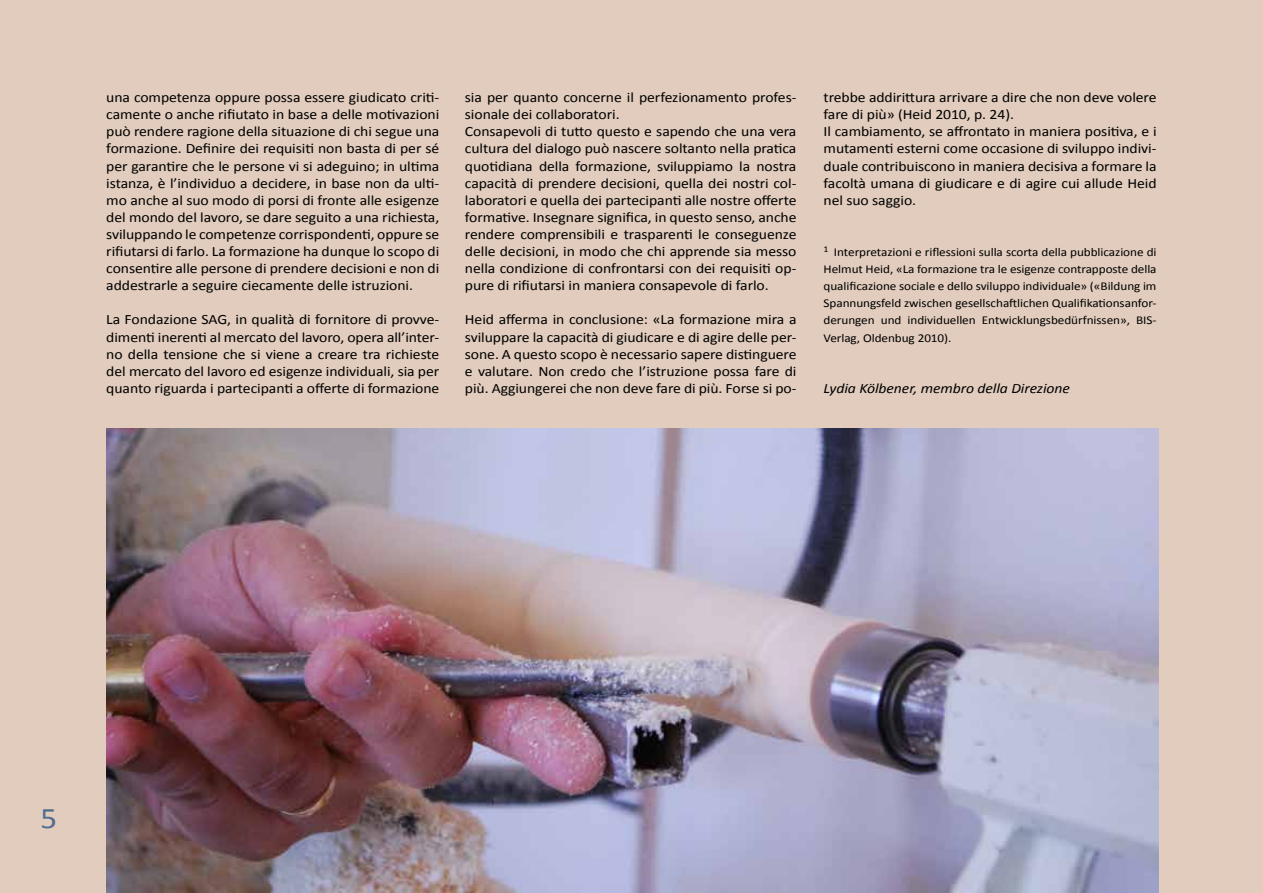
<style>
.page{position:relative;width:1263px;height:893px;background:#e1ccbd}
.page>*{position:absolute;margin:0;border:0;box-sizing:border-box;transform-origin:0 0}
.t1{font:30px "Calibri";color:#536d8e;scale:1.1 1}
.t2{font:14.25px/17.1px "Calibri";letter-spacing:-.005em;color:#000;text-align:justify;scale:1.1 1}
.t3{font:italic 14.25px "Calibri";letter-spacing:-.005em;color:#000;scale:1.1 1}
.t4{font:12px/17.1px "Calibri";letter-spacing:-.005em;color:#000;text-align:justify;scale:1.1 1}
</style>
<div class="page">
<img style="left:106px;top:428px;width:1052px;height:465px">
<p class="t2" style="left:106px;top:88px;width:304px">una competenza oppure possa essere giudicato criti&shy;camente o anche rifiutato in base a delle motivazioni può rendere ragione della situazione di chi segue una formazione. Definire dei requisiti non basta di per sé per garantire che le persone vi si adeguino; in ultima istanza, è l’individuo a decidere, in base non da ulti&shy;mo anche al suo modo di porsi di fronte alle esigenze del mondo del lavoro, se dare seguito a una richiesta, sviluppando le competenze corrispondenti, oppure se rifiutarsi di farlo. La formazione ha dunque lo scopo di consentire alle persone di prendere decisioni e non di addestrarle a seguire ciecamente delle istruzioni.</p>
<p class="t2" style="left:106px;top:310px;width:304px">La Fondazione SAG, in qualità di fornitore di provve&shy;dimenti inerenti al mercato del lavoro, opera all’inter&shy;no della tensione che si viene a creare tra richieste del mercato del lavoro ed esigenze individuali, sia per quanto riguarda i partecipanti a offerte di formazione</p>
<p class="t2" style="left:465px;top:88px;width:303px;text-align:left">sia per quanto concerne il perfezionamento profes&shy;sionale dei collaboratori.<br>Consapevoli di tutto questo e sapendo che una vera cultura del dialogo può nascere soltanto nella pratica quotidiana della formazione, sviluppiamo la nostra capacità di prendere decisioni, quella dei nostri col&shy;laboratori e quella dei partecipanti alle nostre offerte formative. Insegnare significa, in questo senso, anche rendere comprensibili e trasparenti le conseguenze delle decisioni, in modo che chi apprende sia messo nella condizione di confrontarsi con dei requisiti op&shy;pure di rifiutarsi in maniera consapevole di farlo.</p>
<p class="t2" style="left:465px;top:310px;width:303px">Heid afferma in conclusione: «La formazione mira a sviluppare la capacità di giudicare e di agire delle per&shy;sone. A questo scopo è necessario sapere distinguere e valutare. Non credo che l’istruzione possa fare di più. Aggiungerei che non deve fare di più. Forse si po-</p>
<p class="t2" style="left:823px;top:88px;width:304px;text-align:left">trebbe addirittura arrivare a dire che non deve volere fare di più» (Heid 2010, p. 24).<br>Il cambiamento, se affrontato in maniera positiva, e i mutamenti esterni come occasione di sviluppo indivi&shy;duale contribuiscono in maniera decisiva a formare la facoltà umana di giudicare e di agire cui allude Heid nel suo saggio.</p>
<p class="t4" style="left:823px;top:243px;width:304px"><sup>1</sup> Interpretazioni e riflessioni sulla scorta della pubblicazione di Helmut Heid, «La formazione tra le esigenze contrapposte della qualificazione sociale e dello sviluppo individuale» («Bildung im Spannungsfeld zwischen gesellschaftlichen Qualifikationsanfor&shy;derungen und individuellen Entwicklungsbedürfnissen», BIS-Verlag, Oldenbug 2010).</p>
<p class="t3" style="left:823px;top:379px;width:226px">Lydia Kölbener, membro della Direzione</p>
<h1 class="t1" style="left:40px;top:800px;width:17px">5</h1>
</div>
